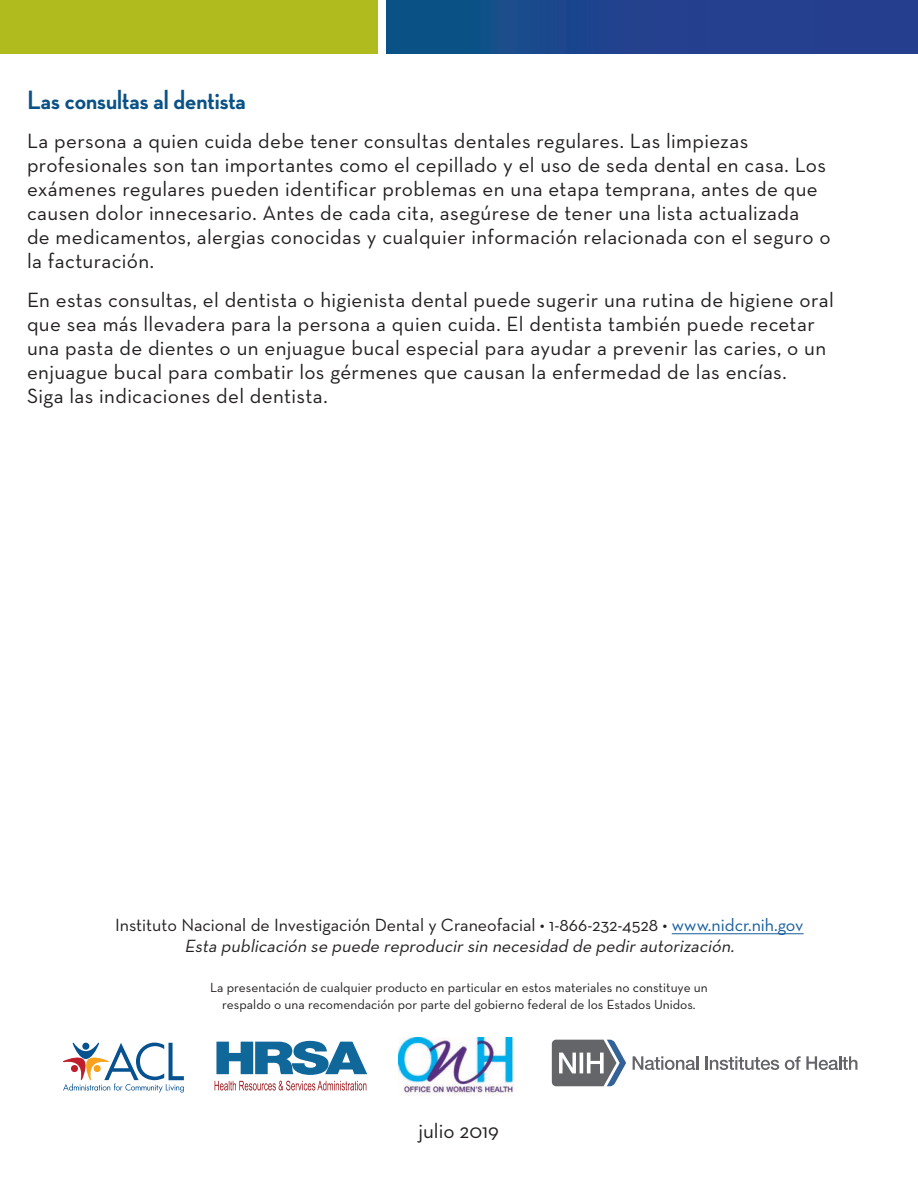
<style>
.page{position:relative;width:918px;height:1188px;background:#fff}
.page>*{position:absolute;margin:0;border:0;box-sizing:border-box;transform-origin:0 0}
.t1{font:700 27px "Neutra Disp";color:#0a5186}
.body{font:21px/24px "Neutraface Text";letter-spacing:.015em;color:#231f20}
.body-2{font:18px/21px "Neutraface Text";color:#231f20;text-align:center}
.body-3{font:13.5px/16.5px "Neutraface Text";color:#231f20;text-align:center}
.s1{color:#175d9e}
.s2{font-style:italic}
</style>
<div class="page">
<div style="left:0;top:0;width:378px;height:54px;background:#b0bb1d"></div>
<div style="left:386px;top:0;width:532px;height:54px;background:linear-gradient(to right,#0e5088,#2d3a91)"></div>
<hr style="left:672px;top:934px;width:132px;height:1px;background:#175d9e">
<svg style="left:63px;top:1043px;width:121px;height:50px"></svg>
<img style="left:214px;top:1040px;width:153px;height:51px">
<img style="left:255px;top:1042px;width:37px;height:32px">
<img style="left:216px;top:1042px;width:37px;height:32px">
<img style="left:292px;top:1041px;width:37px;height:34px">
<img style="left:325px;top:1042px;width:42px;height:32px">
<img style="left:239px;top:1081px;width:127px;height:10px">
<img style="left:399px;top:1038px;width:115px;height:58px">
<svg style="left:633px;top:1056px;width:65px;height:14px"></svg>
<hr style="left:705px;top:1056px;width:3px;height:14px;background:#646569">
<svg style="left:710px;top:1056px;width:69px;height:14px"></svg>
<svg style="left:785px;top:1056px;width:72px;height:14px"></svg>
<svg style="left:552px;top:1040px;width:74px;height:46px"></svg>
<h3 class="t1" style="left:27px;top:85px;width:220px">Las consultas al dentista</h3>
<p class="body" style="left:27px;top:129px;width:805px">La persona a quien cuida debe tener consultas dentales regulares. Las limpiezas profesionales son tan importantes como el cepillado y el uso de seda dental en casa. Los exámenes regulares pueden identificar problemas en una etapa temprana, antes de que causen dolor innecesario. Antes de cada cita, asegúrese de tener una lista actualizada<br>de medicamentos, alergias conocidas y cualquier información relacionada con el seguro o la facturación.</p>
<p class="body" style="left:27px;top:288px;width:808px">En estas consultas, el dentista o higienista dental puede sugerir una rutina de higiene oral que sea más llevadera para la persona a quien cuida. El dentista también puede recetar una pasta de dientes o un enjuague bucal especial para ayudar a prevenir las caries, o un enjuague bucal para combatir los gérmenes que causan la enfermedad de las encías.<br>Siga las indicaciones del dentista.</p>
<p class="body-2" style="left:115px;top:914px;width:690px">Instituto Nacional de Investigación Dental y Craneofacial • 1-866-232-4528 • <span class="s1">www.nidcr.nih.gov<br></span><span class="s2">Esta publicación se puede reproducirsin necesidad de pedirautorización.</span></p>
<p class="body-3" style="left:210px;top:979px;width:499px">La presentación de cualquier producto en particular en estos materiales no constituye un respaldo o una recomendación por parte del gobierno federal de los Estados Unidos.</p>
<p class="body" style="left:418px;top:1118px;width:82px">julio 2019</p>
</div>
